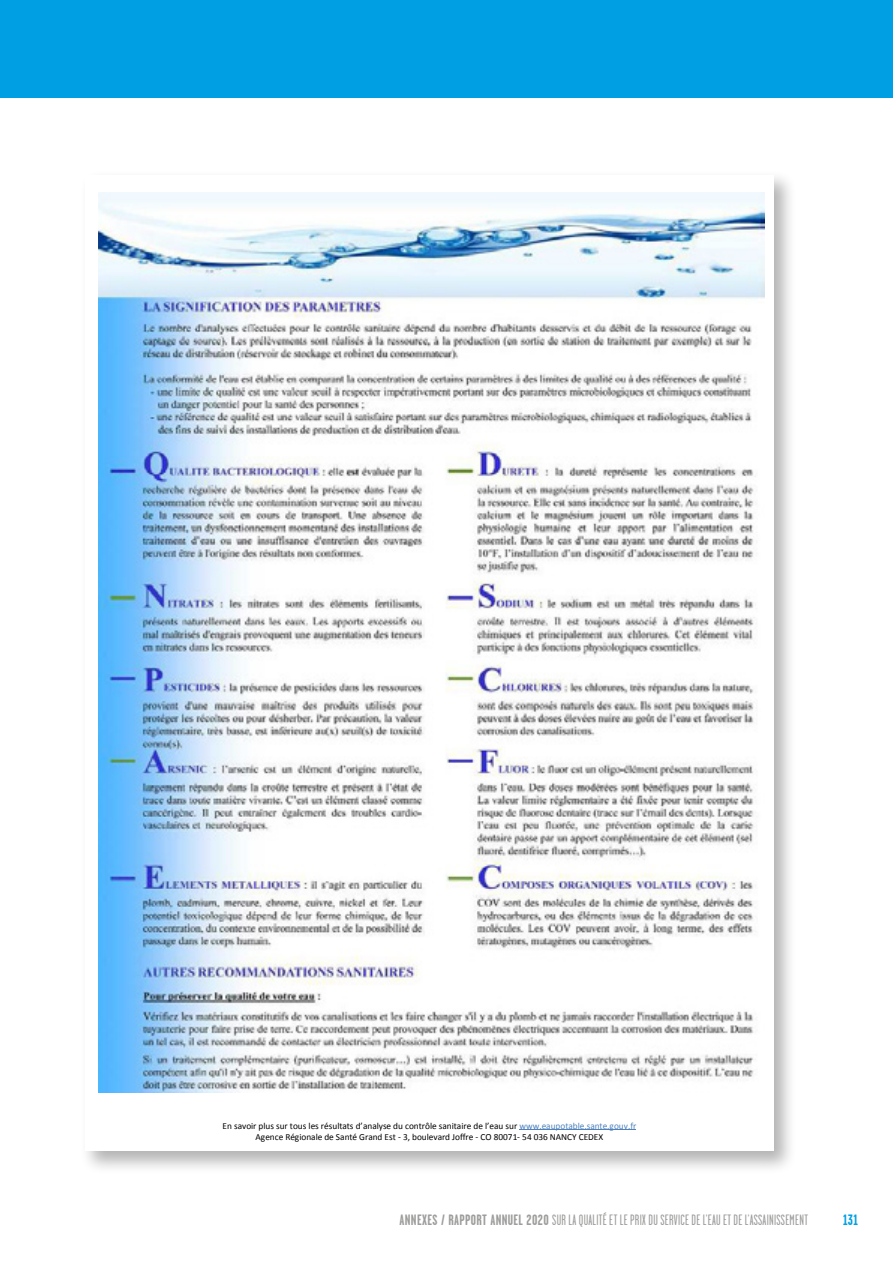
<style>
.page{position:relative;width:893px;height:1263px;background:#fff}
.page>*{position:absolute;margin:0;border:0;box-sizing:border-box;transform-origin:0 0}
.t1{font:15px "Garage Gothic";letter-spacing:.02em;color:#9d9d9c}
.t2{font:700 15px "Garage Gothic";color:#009fe3}
.t3{font:9.3px/11.4px "Calibri";letter-spacing:-.005em;color:#000;text-align:center}
.s1{color:#4f82bd}
.s2{font-weight:700}
</style>
<div class="page">
<div style="left:0;top:0;width:893px;height:98px;background:#009fe3"></div>
<div style="left:79px;top:170px;width:717px;height:1005px;background:#000;opacity:.3"></div>
<div style="left:85px;top:175px;width:689px;height:976px;background:#fff"></div>
<hr style="left:519px;top:1129px;width:117px;height:1px;background:#4f82bd">
<img style="left:98px;top:192px;width:667px;height:900px">
<p class="t3" style="left:223px;top:1120px;width:415px">En savoir plus sur tous les résultats d’analyse du contrôle sanitaire de l’eau sur <span class="s1">www.eaupotable.sante.gouv.fr<br></span>Agence Régionale de Santé Grand Est - 3, boulevard Joffre - CO 80071- 54 036 NANCY CEDEX</p>
<h1 class="t1" style="left:400px;top:1212px;width:410px"><span class="s2">ANNEXES / RAPPORT ANNUEL 2020</span> SUR LA QUALITÉ ET LE PRIX DU SERVICE DE L’EAU ET DE L’ASSAINISSEMENT</h1>
<h1 class="t2" style="left:843px;top:1212px;width:16px">131</h1>
</div>
